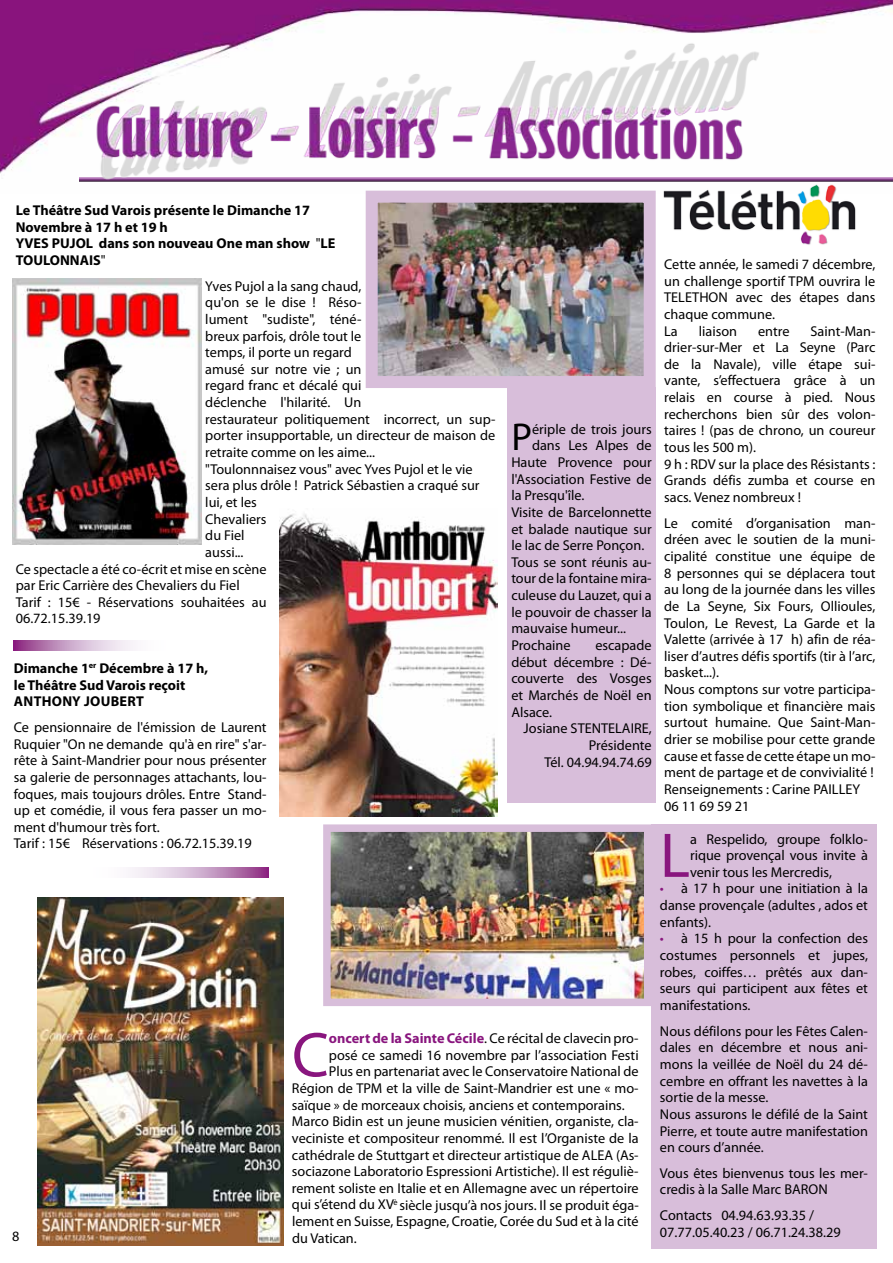
<style>
.page{position:relative;width:893px;height:1263px;background:#fff}
.page>*{position:absolute;margin:0;border:0;box-sizing:border-box;transform-origin:0 0}
.t1{font:63.6px "Myriad Pro";color:#89167e}
.t2{font:39px "Myriad Pro";color:#000}
.t3{font:14.25px/16.6px "Myriad Pro";color:#000}
.t4{font:700 14.25px/16.6px "Myriad Pro";color:#000}
.s1{font-weight:400}
.s2{font-weight:700;color:#89167e}
.s3{color:#89167e}
</style>
<div class="page">
<img style="left:0;top:0;width:893px;height:194px">
<img style="left:80px;top:178px;width:813px;height:4px">
<img style="left:80px;top:20px;width:683px;height:160px">
<svg style="left:14px;top:641px;width:121px;height:10px"></svg>
<div style="left:507px;top:387px;width:149px;height:416px;background:#d8beda"></div>
<div style="left:651px;top:824px;width:225px;height:425px;background:#d8beda"></div>
<img style="left:37px;top:897px;width:246px;height:348px">
<img style="left:655px;top:176px;width:209px;height:69px">
<img style="left:379px;top:204px;width:264px;height:171px">
<div style="left:366px;top:191px;width:290px;height:197px;border:12px solid #d8beda"></div>
<img style="left:279px;top:514px;width:219px;height:303px">
<img style="left:332px;top:833px;width:310px;height:164px">
<div style="left:323px;top:824px;width:328px;height:182px;border:8px solid #d8beda"></div>
<img style="left:13px;top:279px;width:188px;height:266px">
<svg style="left:130px;top:867px;width:139px;height:10px"></svg>
<p class="t4" style="left:16px;top:201px;width:321px">Le Théâtre Sud Varois présente le Dimanche 17<br>Novembre à 17 h et 19 h<br>YVES PUJOL dans son nouveau One man show <span class="s1">"</span>LE<br>TOULO</p>
<p class="t4" style="left:60px;top:251px;width:47px">NNAIS<span class="s1">"</span></p>
<p class="t3" style="left:205px;top:277px;width:158px">Yves Pujol a la sang chaud,</p>
<p class="t3" style="left:205px;top:294px;width:158px">qu'on se le dise ! Réso-</p>
<p class="t3" style="left:205px;top:310px;width:158px">lument "sudiste", téné-</p>
<p class="t3" style="left:205px;top:327px;width:158px">breux parfois, drôle tout le</p>
<p class="t3" style="left:205px;top:344px;width:148px">temps, il porte un regard</p>
<p class="t3" style="left:205px;top:360px;width:158px">amusé sur notre vie ; un</p>
<p class="t3" style="left:205px;top:377px;width:158px">regard franc et décalé qui</p>
<p class="t3" style="left:205px;top:394px;width:158px">déclenche l'hilarité. Un</p>
<p class="t3" style="left:205px;top:410px;width:292px">restaurateur politiquement incorrect, un sup-</p>
<p class="t3" style="left:205px;top:427px;width:292px">porter insupportable, un directeur de maison de</p>
<p class="t3" style="left:205px;top:444px;width:171px">retraite comme on les aime...</p>
<p class="t3" style="left:205px;top:460px;width:269px">"Toulonnnaisez vous" avec Yves Pujol et le vie</p>
<p class="t3" style="left:205px;top:477px;width:276px">sera plus drôle ! Patrick Sébastien a craqué sur</p>
<p class="t3" style="left:205px;top:494px;width:53px">lui, et les</p>
<p class="t3" style="left:205px;top:510px;width:63px">Chevaliers</p>
<p class="t3" style="left:205px;top:527px;width:41px">du Fiel</p>
<p class="t3" style="left:205px;top:544px;width:40px">aussi...</p>
<p class="t3" style="left:16px;top:560px;width:252px">Ce spectacle a été co-écrit et mise en scène</p>
<p class="t3" style="left:16px;top:577px;width:226px">par Eric Carrière des Chevaliers du Fiel</p>
<p class="t3" style="left:16px;top:593px;width:252px">Tarif : 15€ - Réservations souhaitées au</p>
<p class="t3" style="left:16px;top:610px;width:86px">06.72.15.39.19</p>
<p class="t4" style="left:14px;top:659px;width:196px">Dimanche 1<sup>er</sup> Décembre à 17 h, le Théâtre Sud Varois reçoit<br>Anthony Joubert</p>
<p class="t3" style="left:14px;top:719px;width:254px">Ce pensionnaire de l'émission de Laurent Ruquier "On ne demande qu'à en rire" s'ar&shy;rête à Saint-Mandrier pour nous présenter sa galerie de personnages attachants, lou&shy;foques, mais toujours drôles. Entre Stand&shy;up et comédie, il vous fera passer un mo&shy;ment d'humour très fort.<br>Tarif : 15€ Réservations : 06.72.15.39.19</p>
<h2 class="t2" style="left:511px;top:413px;width:22px">P</h2>
<p class="t3" style="left:532px;top:420px;width:121px">ériple de trois jours</p>
<p class="t3" style="left:532px;top:437px;width:121px">dans Les Alpes de</p>
<p class="t3" style="left:511px;top:454px;width:142px">Haute Provence pour</p>
<p class="t3" style="left:511px;top:470px;width:142px">l'Association Festive de</p>
<p class="t3" style="left:511px;top:487px;width:75px">la Presqu'île.</p>
<p class="t3" style="left:511px;top:503px;width:142px">Visite de Barcelonnette</p>
<p class="t3" style="left:511px;top:520px;width:142px">et balade nautique sur</p>
<p class="t3" style="left:511px;top:537px;width:134px">le lac de Serre Ponçon.</p>
<p class="t3" style="left:511px;top:553px;width:142px">Tous se sont réunis au-</p>
<p class="t3" style="left:511px;top:570px;width:142px">tour de la fontaine mira-</p>
<p class="t3" style="left:511px;top:587px;width:142px">culeuse du Lauzet, qui a</p>
<p class="t3" style="left:511px;top:603px;width:142px">le pouvoir de chasser la</p>
<p class="t3" style="left:511px;top:620px;width:116px">mauvaise humeur...</p>
<p class="t3" style="left:511px;top:637px;width:61px">Prochaine</p>
<p class="t3" style="left:511px;top:637px;width:142px;text-align:justify;text-indent:84px">escapade début décembre : Dé&shy;couverte des Vosges et Marchés de Noël en Alsace.</p>
<p class="t3" style="left:524px;top:720px;width:130px;text-align:right">Josiane STENTELAIRE,<br>Présidente<br>Tél. 04.94.94.74.69</p>
<p class="t3" style="left:12px;top:1228px;width:9px">8</p>
<h1 class="t1" style="left:292px;top:1016px;width:38px">C</h1>
<p class="t3" style="left:329px;top:1030px;width:311px"><span class="s2">oncert de la Sainte Cécile</span>. Ce récital de clavecin pro-</p>
<p class="t3" style="left:329px;top:1046px;width:311px">posé ce samedi 16 novembre par l’association Festi</p>
<p class="t3" style="left:329px;top:1063px;width:311px">Plus en partenariat avec le Conservatoire National de</p>
<p class="t3" style="left:292px;top:1079px;width:348px">Région de TPM et la ville de Saint-Mandrier est une « mo-</p>
<p class="t3" style="left:292px;top:1096px;width:334px">saïque » de morceaux choisis, anciens et contemporains.</p>
<p class="t3" style="left:292px;top:1113px;width:348px">Marco Bidin est un jeune musicien vénitien, organiste, cla-</p>
<p class="t3" style="left:292px;top:1129px;width:348px">veciniste et compositeur renommé. Il est l’Organiste de la</p>
<p class="t3" style="left:292px;top:1146px;width:348px">cathédrale de Stuttgart et directeur artistique de ALEA (As-</p>
<p class="t3" style="left:292px;top:1163px;width:348px">sociazone Laboratorio Espressioni Artistiche). Il est réguliè-</p>
<p class="t3" style="left:292px;top:1179px;width:348px">rement soliste en Italie et en Allemagne avec un répertoire</p>
<p class="t3" style="left:292px;top:1196px;width:348px">qui s’étend du XV<sup>è</sup> siècle jusqu’à nos jours. Il se produit éga-</p>
<p class="t3" style="left:292px;top:1213px;width:348px">lement en Suisse, Espagne, Croatie, Corée du Sud et à la cité</p>
<p class="t3" style="left:292px;top:1229px;width:66px">du Vatican.</p>
<p class="t3" style="left:664px;top:256px;width:213px">Cette année, le samedi 7 décembre, un challenge sportif TPM ouvrira le<br>TELETHON avec des étapes dans chaque commune.<br>La</p>
<p class="t3" style="left:699px;top:322px;width:40px">liaison</p>
<p class="t3" style="left:758px;top:322px;width:33px">entre</p>
<p class="t3" style="left:664px;top:322px;width:213px;text-indent:146px">Saint-Man&shy;drier-sur-Mer et La Seyne (Parc de la Navale), ville étape sui&shy;vante, s’effectuera grâce à un relais en course à pied. Nous recherchons bien sûr des volon&shy;taires ! (pas de chrono, un coureur tous les 500 m).<br>9 h : RDV sur la place des Résistants :<br>Grands défis zumba et course en sacs. Venez nombreux !</p>
<p class="t3" style="left:664px;top:514px;width:213px">Le comité d’organisation man&shy;dréen avec le soutien de la muni&shy;cipalité constitue une équipe de<br>8 personnes qui se déplacera tout au long de la journée dans les villes de La Seyne, Six Fours, Ollioules,<br>Toulon, Le Revest, La Garde et la<br>Valette (arrivée à 17 h) afin de réa&shy;liser d’autres défis sportifs (tir à l’arc, basket...).<br>Nous comptons sur votre participa&shy;tion symbolique et financière mais surtout humaine. Que Saint-Man&shy;drier se mobilise pour cette grande cause et fasse de cette étape un mo&shy;ment de partage et de convivialité !<br>Renseignements : Carine PAILLEY<br>06 11 69 59 21</p>
<h1 class="t1" style="left:660px;top:816px;width:32px">L</h1>
<p class="t3" style="left:690px;top:830px;width:179px;text-align:justify">a Respelido, groupe folklo&shy;rique provençal vous invite à venir tous les Mercredis,</p>
<p class="t3" style="left:660px;top:880px;width:210px;text-align:justify"><span class="s3">•</span> à 17 h pour une initiation à la danse provençale (adultes , ados et enfants).</p>
<p class="t3" style="left:660px;top:930px;width:210px;text-align:justify"><span class="s3">•</span> à 15 h pour la confection des costumes personnels et jupes, robes, coiffes… prêtés aux dan&shy;seurs qui participent aux fêtes et manifestations.</p>
<p class="t3" style="left:660px;top:1022px;width:210px">Nous défilons pour les Fêtes Calen&shy;dales en décembre et nous ani&shy;mons la veillée de Noël du 24 dé&shy;cembre en offrant les navettes à la sortie de la messe.<br>Nous assurons le défilé de la Saint<br>Pierre, et toute autre manifestation en cours d’année.</p>
<p class="t3" style="left:660px;top:1164px;width:209px">Vous êtes bienvenus tous les mer&shy;credis à la Salle Marc BARON</p>
<p class="t3" style="left:660px;top:1207px;width:182px">Contacts 04.94.63.93.35 /<br>07.77.05.40.23 / 06.71.24.38.29</p>
</div>
